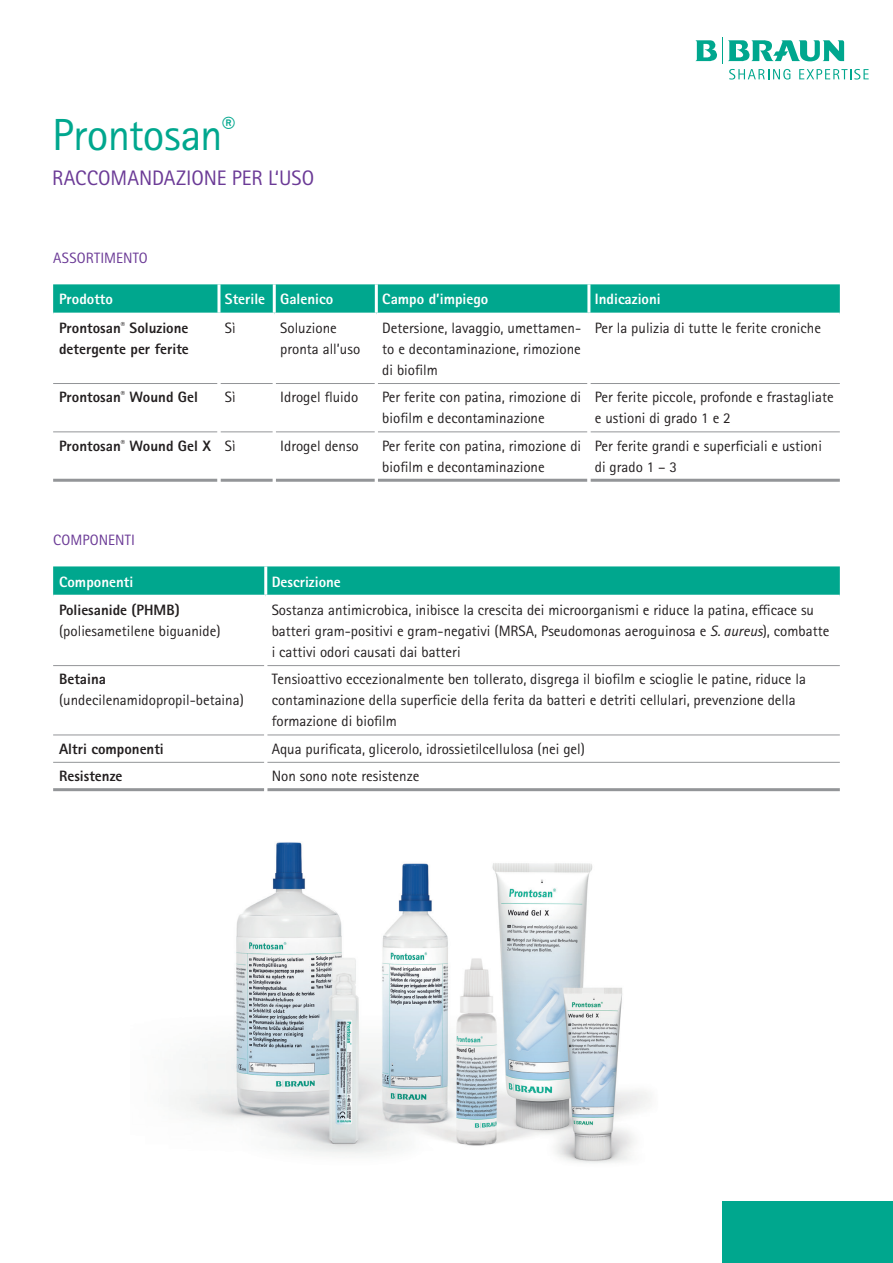
<style>
.page{position:relative;width:893px;height:1263px;background:#fff}
.page>*{position:absolute;margin:0;border:0;box-sizing:border-box;transform-origin:0 0}
.t1{font:45px "Rotis Sans Serif Pro";letter-spacing:-.015em;color:#00a78e}
.t2{font:21px "Rotis Sans Serif Pro";letter-spacing:-.005em;color:#6b3a96}
.t3{font:15px/21px "Rotis Sans Serif Pro";color:#231f20}
.t4{font:800 15px/21px "Rotis Sans Serif Pro";color:#231f20}
.t5{font:800 15px "Rotis Sans Serif Pro";color:#fff}
.t6{font:15px "Rotis Sans Serif Pro";letter-spacing:.01em;color:#6b3a96}
.s1{font-weight:400}
.s2{font-style:italic}
</style>
<div class="page">
<img style="left:175px;top:842px;width:476px;height:321px">
<svg style="left:53px;top:284px;width:787px;height:29px;background:#07a991"></svg>
<hr style="left:53px;top:479px;width:164px;height:3px;background:#939598">
<hr style="left:220px;top:479px;width:53px;height:3px;background:#939598">
<hr style="left:276px;top:479px;width:99px;height:3px;background:#939598">
<hr style="left:378px;top:479px;width:209px;height:3px;background:#939598">
<hr style="left:590px;top:479px;width:250px;height:3px;background:#939598">
<hr style="left:53px;top:383px;width:164px;height:1px;background:#939598">
<hr style="left:220px;top:383px;width:53px;height:1px;background:#939598">
<hr style="left:276px;top:383px;width:99px;height:1px;background:#939598">
<hr style="left:378px;top:383px;width:209px;height:1px;background:#939598">
<hr style="left:590px;top:383px;width:250px;height:1px;background:#939598">
<hr style="left:53px;top:431px;width:164px;height:1px;background:#939598">
<hr style="left:220px;top:431px;width:53px;height:1px;background:#939598">
<hr style="left:276px;top:431px;width:99px;height:1px;background:#939598">
<hr style="left:378px;top:431px;width:209px;height:1px;background:#939598">
<hr style="left:590px;top:431px;width:250px;height:1px;background:#939598">
<hr style="left:217px;top:284px;width:3px;height:29px;background:#fff">
<hr style="left:273px;top:284px;width:3px;height:29px;background:#fff">
<hr style="left:375px;top:284px;width:3px;height:29px;background:#fff">
<hr style="left:587px;top:284px;width:3px;height:29px;background:#fff">
<svg style="left:53px;top:566px;width:787px;height:29px;background:#06a990"></svg>
<hr style="left:53px;top:788px;width:211px;height:3px;background:#939598">
<hr style="left:267px;top:788px;width:573px;height:3px;background:#939598">
<hr style="left:53px;top:665px;width:211px;height:1px;background:#939598">
<hr style="left:267px;top:665px;width:573px;height:1px;background:#939598">
<hr style="left:53px;top:734px;width:211px;height:1px;background:#939598">
<hr style="left:267px;top:734px;width:573px;height:1px;background:#939598">
<hr style="left:53px;top:762px;width:211px;height:1px;background:#939598">
<hr style="left:267px;top:762px;width:573px;height:1px;background:#939598">
<hr style="left:264px;top:566px;width:3px;height:29px;background:#fff">
<div style="left:723px;top:1201px;width:170px;height:62px;background:#00a78e"></div>
<svg style="left:695px;top:37px;width:174px;height:43px"></svg>
<h1 class="t1" style="left:52px;top:108px;width:185px">Prontosan<sup>®</sup></h1>
<h2 class="t2" style="left:52px;top:165px;width:264px">RACCOMANDAZIONE PER L‘USO</h2>
<p class="t6" style="left:53px;top:249px;width:96px">ASSORTIMENTO</p>
<p class="t5" style="left:59px;top:290px;width:55px">Prodotto</p>
<p class="t5" style="left:225px;top:290px;width:110px">Sterile Galenico</p>
<p class="t5" style="left:382px;top:290px;width:108px">Campo d’impiego</p>
<p class="t5" style="left:595px;top:290px;width:67px">Indicazioni</p>
<p class="t4" style="left:59px;top:317px;width:131px">Prontosan<sup>®</sup> Soluzione detergente per ferite</p>
<p class="t3" style="left:225px;top:318px;width:12px">Sì</p>
<p class="t3" style="left:280px;top:318px;width:81px">Soluzione pronta all’uso</p>
<p class="t3" style="left:382px;top:318px;width:200px;text-align:justify">Detersione, lavaggio, umettamen&shy;to e decontaminazione, rimozione di biofilm</p>
<p class="t3" style="left:595px;top:318px;width:228px">Per la pulizia di tutte le ferite croniche</p>
<p class="t4" style="left:59px;top:387px;width:140px">Prontosan<sup>®</sup> Wound Gel</p>
<p class="t3" style="left:225px;top:387px;width:12px">Sì</p>
<p class="t3" style="left:280px;top:387px;width:80px">Idrogel fluido</p>
<p class="t3" style="left:382px;top:387px;width:200px">Per ferite con patina, rimozione di biofilm e decontaminazione</p>
<p class="t3" style="left:595px;top:387px;width:240px">Per ferite piccole, profonde e frastagliate e ustioni di grado 1 e 2</p>
<p class="t4" style="left:59px;top:435px;width:178px">Prontosan<sup>®</sup> Wound Gel X <span class="s1">Sì</span></p>
<p class="t3" style="left:280px;top:435px;width:80px">Idrogel denso</p>
<p class="t3" style="left:382px;top:435px;width:200px">Per ferite con patina, rimozione di biofilm e decontaminazione</p>
<p class="t3" style="left:595px;top:435px;width:229px">Per ferite grandi e superficiali e ustioni di grado 1 – 3</p>
<p class="t6" style="left:53px;top:531px;width:83px">COMPONENTI</p>
<p class="t5" style="left:59px;top:572px;width:76px">Componenti</p>
<p class="t5" style="left:272px;top:572px;width:71px">Descrizione</p>
<p class="t4" style="left:59px;top:599px;width:122px">Poliesanide (PHMB)</p>
<p class="t3" style="left:59px;top:621px;width:163px">(poliesametilene biguanide)</p>
<p class="t3" style="left:272px;top:600px;width:559px">Sostanza antimicrobica, inibisce la crescita dei microorganismi e riduce la patina, efficace su batteri gram-positivi e gram-negativi (MRSA, Pseudomonas aeroguinosa e <span class="s2">S. aureus</span>), combatte i cattivi odori causati dai batteri</p>
<p class="t4" style="left:59px;top:669px;width:48px">Betaina</p>
<p class="t3" style="left:59px;top:690px;width:186px">(undecilenamidopropil-betaina)</p>
<p class="t3" style="left:272px;top:669px;width:536px">Tensioattivo eccezionalmente ben tollerato, disgrega il biofilm e scioglie le patine, riduce la contaminazione della superficie della ferita da batteri e detriti cellulari, prevenzione della formazione di biofilm</p>
<p class="t4" style="left:59px;top:738px;width:106px">Altri componenti</p>
<p class="t3" style="left:272px;top:738px;width:315px">Aqua purificata, glicerolo, idrossietilcellulosa (nei gel)</p>
<p class="t4" style="left:59px;top:765px;width:65px">Resistenze</p>
<p class="t3" style="left:272px;top:766px;width:149px">Non sono note resistenze</p>
</div>
